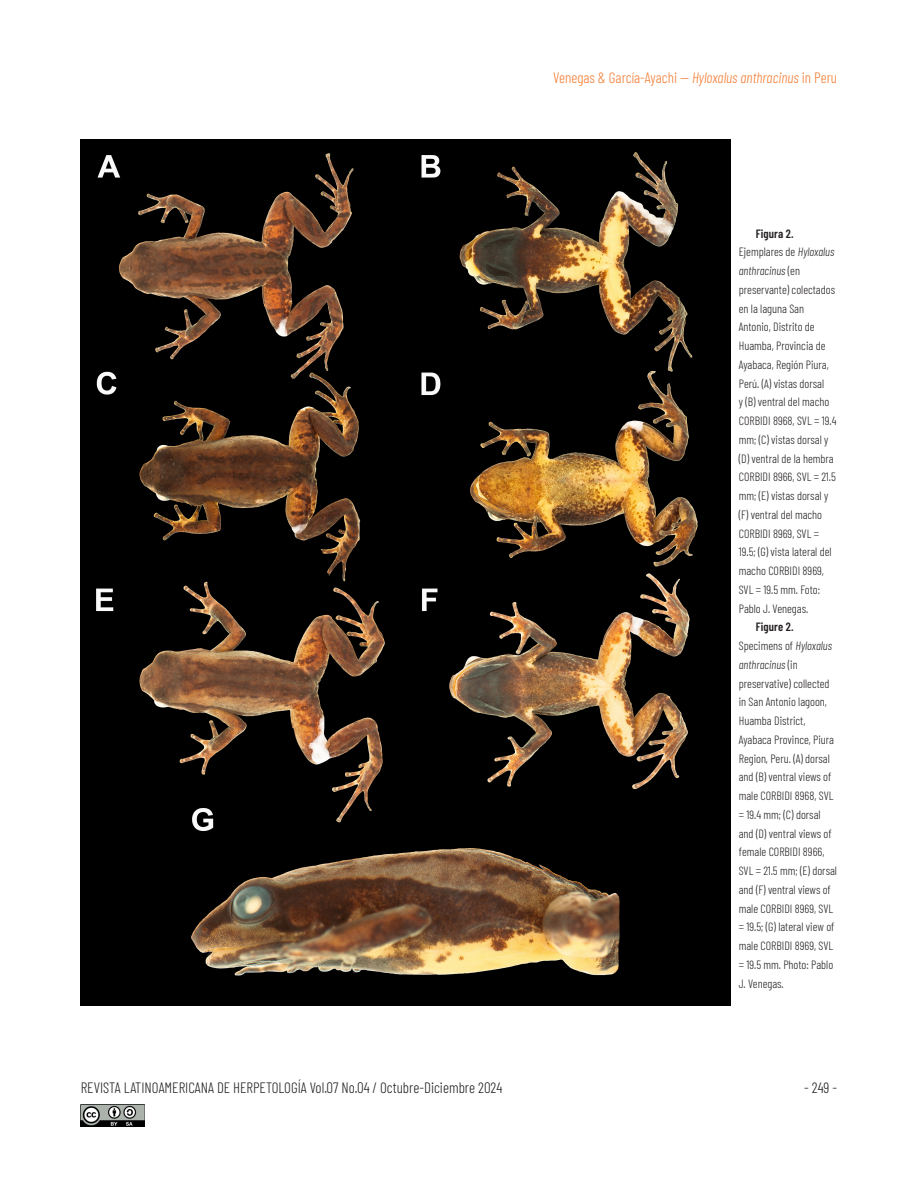
<style>
.page{position:relative;width:918px;height:1188px;background:#fff}
.page>*{position:absolute;margin:0;border:0;box-sizing:border-box;transform-origin:0 0}
.t1{font:300 15px "Barlow Condensed";color:#231f20}
.t2{font:300 15px "Barlow Condensed";color:#f47b31}
._02-txt_pie_de_Foto{font:300 12px/18.8px "Barlow Condensed";color:#231f20}
.s1{font-style:italic}
.s2{font-weight:600}
</style>
<div class="page">
<img style="left:81px;top:1104px;width:64px;height:23px">
<img style="left:81px;top:140px;width:649px;height:866px">
<p class="t2" style="left:553px;top:66px;width:285px">Venegas &amp; García-Ayachi — <span class="s1">Hyloxalus anthracinus</span> in Peru</p>
<p class="_02-txt_pie_de_Foto" style="left:739px;top:223px;width:99px;text-indent:17px"><span class="s2">Figura 2.<br></span>Ejemplares de <span class="s1">Hyloxalus anthracinus</span> (en preservante) colectados en la laguna San<br>Antonio, Distrito de<br>Huamba, Provincia de<br>Ayabaca, Región Piura,<br>Perú. (A) vistas dorsal<br>y (B) ventral del macho<br>CORBIDI 8968, SVL = 19.4 mm; (C) vistas dorsal y (D) ventral de la hembra<br>CORBIDI 8966, SVL = 21.5 mm; (E) vistas dorsal y (F) ventral del macho<br>CORBIDI 8969, SVL =<br>19.5; (G) vista lateral del macho CORBIDI 8969,<br>SVL = 19.5 mm. Foto:<br>Pablo J. Venegas.</p>
<p class="_02-txt_pie_de_Foto" style="left:739px;top:617px;width:100px;text-indent:17px"><span class="s2">Figure 2.<br></span>Specimens of <span class="s1">Hyloxalus anthracinus</span> (in preservative) collected in San Antonio lagoon,<br>Huamba District,<br>Ayabaca Province, Piura<br>Region, Peru. (A) dorsal and (B) ventral views of male CORBIDI 8968, SVL = 19.4 mm; (C) dorsal and (D) ventral views of female CORBIDI 8966,<br>SVL = 21.5 mm; (E) dorsal and (F) ventral views of male CORBIDI 8969, SVL = 19.5; (G) lateral view of male CORBIDI 8969, SVL = 19.5 mm. Photo: Pablo<br>J. Venegas.</p>
<p class="t1" style="left:81px;top:1077px;width:423px">REVISTA LATINOAMERICANA DE HERPETOLOGÍA Vol.07 No.04 / Octubre-Diciembre 2024</p>
<p class="t1" style="left:804px;top:1077px;width:35px">- 249 -</p>
</div>
